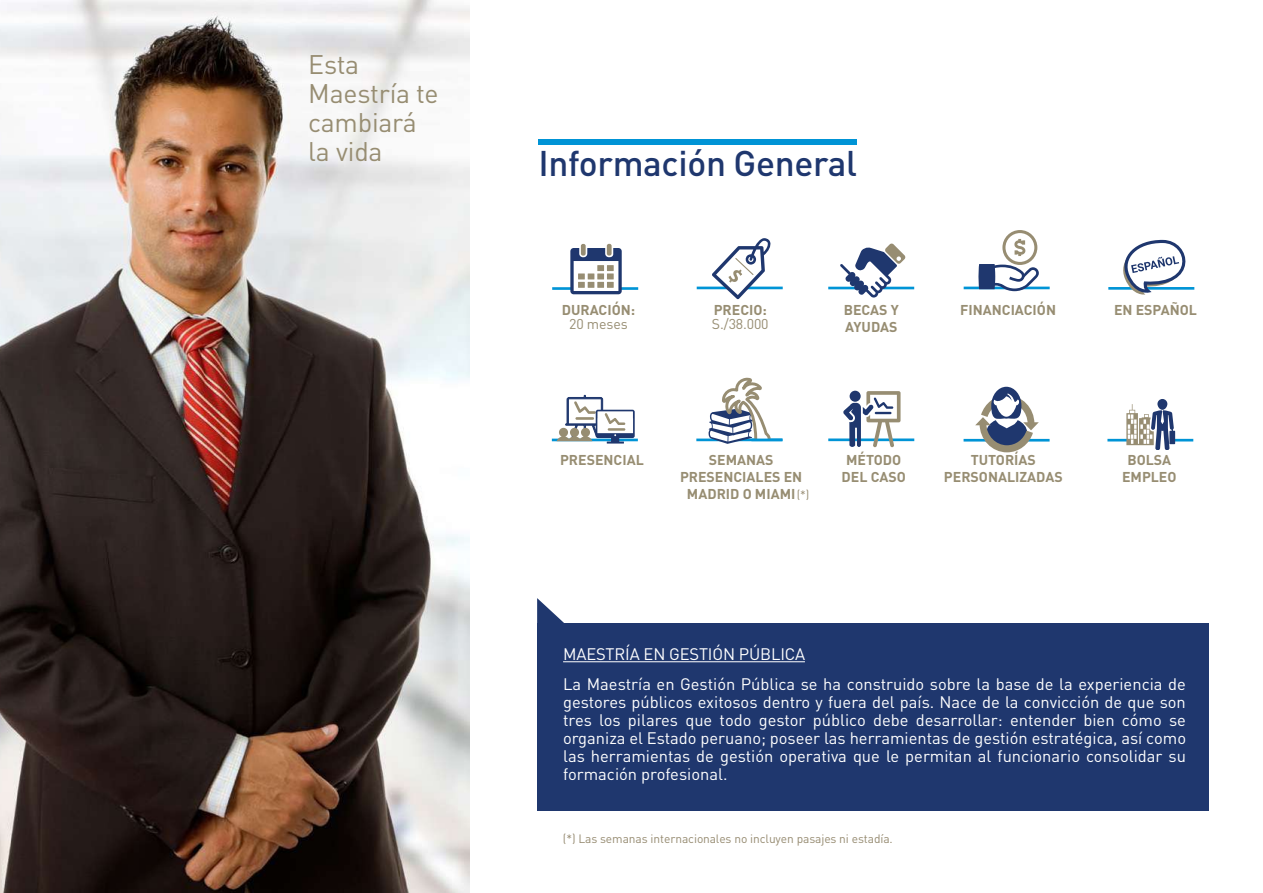
<style>
.page{position:relative;width:1263px;height:893px;background:#fff}
.page>*{position:absolute;margin:0;border:0;box-sizing:border-box;transform-origin:0 0}
.t1{font:500 35.25px "DIN Pro";letter-spacing:-.01em;color:#1f376e}
.t2{font:26.55px/28.8px "DIN Pro";letter-spacing:-.01em;color:#978d72}
.t3{font:16.5px/18px "DIN Pro";color:#fff}
.t4{font:700 14.1px/17px "DIN Pro";color:#978d72;text-align:center}
.t5{font:14.1px "DIN Pro";letter-spacing:-.01em;color:#978d72}
.t6{font:12px "DIN Pro";letter-spacing:-.005em;color:#968b71}
</style>
<div class="page">
<div style="left:537px;top:623px;width:672px;height:187px;background:#1f376e"></div>
<svg style="left:537px;top:598px;width:27px;height:25px"></svg>
<div style="left:538px;top:139px;width:319px;height:5px;background:#0094d6"></div>
<hr style="left:563px;top:661px;width:242px;height:1px;background:#fff">
<img style="left:0;top:0;width:470px;height:893px">
<hr style="left:552px;top:287px;width:86px;height:3px;background:#0094d6">
<div style="left:581px;top:244px;width:5px;height:12px;background:#978d72;border-radius:2px"></div>
<div style="left:607px;top:244px;width:5px;height:12px;background:#978d72;border-radius:2px"></div>
<svg style="left:570px;top:248px;width:52px;height:46px"></svg>
<div style="left:597px;top:282px;width:7px;height:6px;background:#978d72"></div>
<div style="left:607px;top:282px;width:7px;height:6px;background:#978d72"></div>
<hr style="left:697px;top:287px;width:86px;height:2px;background:#0094d6">
<svg style="left:712px;top:238px;width:63px;height:61px"></svg>
<hr style="left:964px;top:287px;width:86px;height:2px;background:#0094d6">
<svg style="left:978px;top:230px;width:61px;height:61px"></svg>
<hr style="left:828px;top:287px;width:37px;height:2px;background:#0094d6">
<hr style="left:882px;top:287px;width:32px;height:2px;background:#0094d6">
<svg style="left:840px;top:243px;width:65px;height:55px"></svg>
<hr style="left:1108px;top:287px;width:86px;height:3px;background:#0094d6">
<svg style="left:1116px;top:239px;width:79px;height:56px"></svg>
<hr style="left:552px;top:439px;width:86px;height:2px;background:#0094d6">
<svg style="left:557px;top:394px;width:78px;height:50px"></svg>
<hr style="left:608px;top:428px;width:17px;height:3px;background:#978d72">
<hr style="left:696px;top:439px;width:86px;height:2px;background:#0094d6">
<svg style="left:707px;top:377px;width:65px;height:67px"></svg>
<hr style="left:751px;top:439px;width:31px;height:2px;background:#0094d6">
<hr style="left:963px;top:439px;width:86px;height:3px;background:#0094d6">
<svg style="left:975px;top:387px;width:64px;height:65px"></svg>
<hr style="left:1171px;top:439px;width:22px;height:2px;background:#0094d6">
<hr style="left:1107px;top:439px;width:21px;height:2px;background:#0094d6">
<div style="left:1157px;top:399px;width:10px;height:11px;background:#1f376e;border-radius:50%"></div>
<svg style="left:1126px;top:404px;width:49px;height:46px"></svg>
<hr style="left:828px;top:438px;width:86px;height:3px;background:#0094d6">
<svg style="left:843px;top:391px;width:57px;height:56px"></svg>
<h2 class="t2" style="left:308px;top:49px;width:132px">Esta<br>Maestría te cambiará la vida</h2>
<h1 class="t1" style="left:538px;top:139px;width:320px">Información General</h1>
<p class="t4" style="left:562px;top:301px;width:75px">DURACIÓN:</p>
<p class="t4" style="left:960px;top:301px;width:97px">FINANCIACIÓN</p>
<p class="t5" style="left:569px;top:314px;width:60px">20 meses</p>
<p class="t4" style="left:844px;top:301px;width:56px">BECAS Y</p>
<p class="t4" style="left:1114px;top:301px;width:84px">EN ESPAÑOL</p>
<p class="t4" style="left:845px;top:318px;width:54px">AYUDAS</p>
<p class="t4" style="left:714px;top:301px;width:55px">PRECIO:</p>
<p class="t5" style="left:712px;top:314px;width:58px">S./38.000</p>
<p class="t4" style="left:560px;top:451px;width:85px">PRESENCIAL</p>
<p class="t4" style="left:680px;top:451px;width:124px">SEMANAS<br>PRESENCIALES EN<br>MADRID O MIAMI</p>
<p class="t4" style="left:842px;top:451px;width:66px">MÉTODO<br>DEL CASO</p>
<p class="t4" style="left:944px;top:451px;width:120px">TUTORÍAS<br>PERSONALIZADAS</p>
<p class="t4" style="left:1122px;top:451px;width:56px">BOLSA<br>EMPLEO</p>
<p class="t6" style="left:797px;top:487px;width:14px">(*)</p>
<p class="t3" style="left:563px;top:637px;width:624px;line-height:30.8px">MAESTRÍA EN GESTIÓN PÚBLICA<br>La Maestría en Gestión Pública se ha construido sobre la base de la experiencia de</p>
<p class="t3" style="left:563px;top:693px;width:624px;text-align:justify">gestores públicos exitosos dentro y fuera del país. Nace de la convicción de que son tres los pilares que todo gestor público debe desarrollar: entender bien cómo se organiza el Estado peruano; poseer las herramientas de gestión estratégica, así como las herramientas de gestión operativa que le permitan al funcionario consolidar su formación profesional.</p>
<p class="t6" style="left:563px;top:830px;width:331px">(*) Las semanas internacionales no incluyen pasajes ni estadía.</p>
</div>
